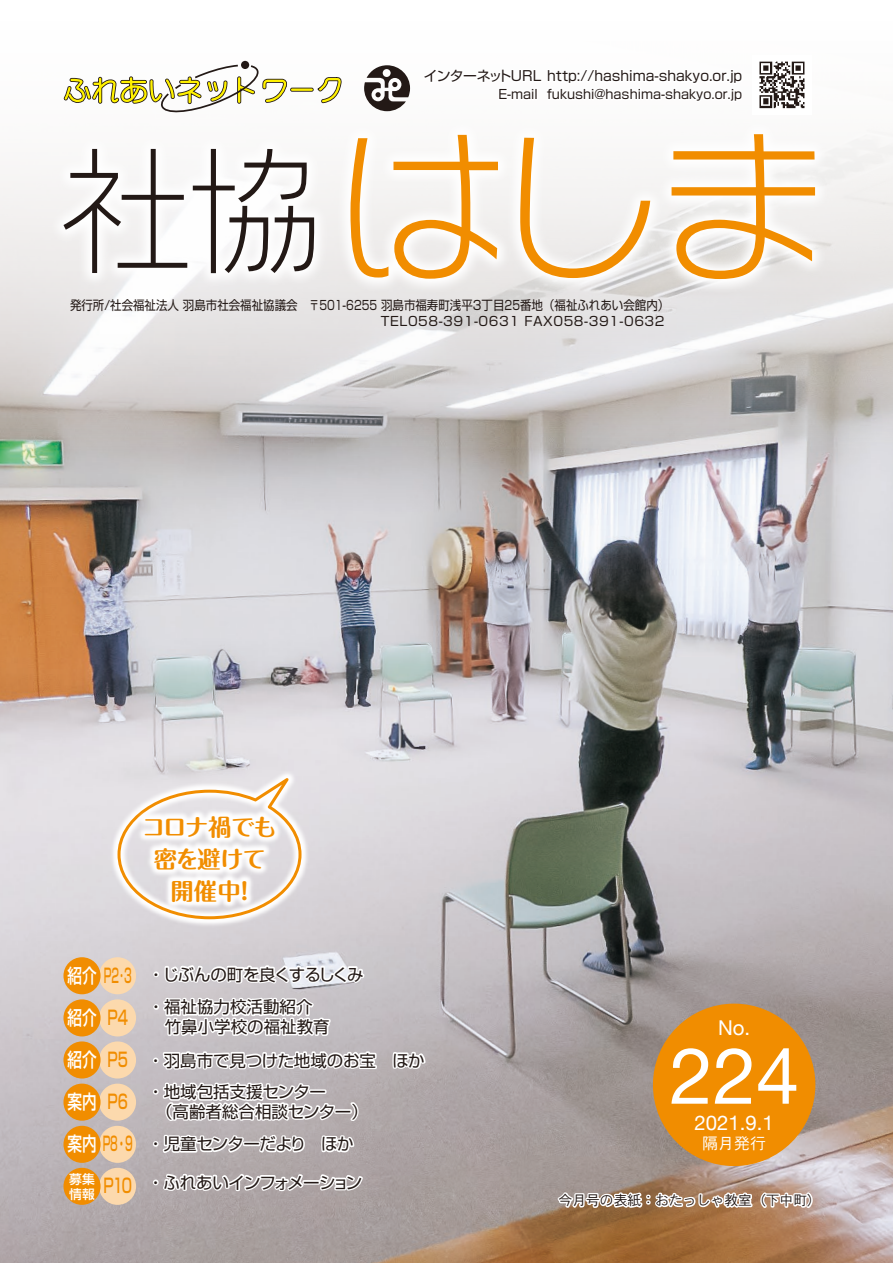
<style>
.page{position:relative;width:893px;height:1263px;background:#fff}
.page>*{position:absolute;margin:0;border:0;box-sizing:border-box;transform-origin:0 0}
.t1{font:78.15px "Helvetica Neue";color:#fff}
.t2{font:700 23.4px "Maru Fo Pro";letter-spacing:-.055em;color:#f18d00}
.t3{font:20.4px "Helvetica Neue";color:#fff}
.t4{font:500 19.5px/42.2px "Shin Go Pro";letter-spacing:-.035em;color:#f18d00;text-align:right;scale:.52 1}
.t5{font:500 19.5px "Shin Go Pro";letter-spacing:-.035em;color:#f18d00;scale:.69 1}
.t6{font:500 19.5px "Shin Go Pro";color:#fff;scale:.75 1}
.t7{font:16.5px/19.8px "Shin Go Pro";letter-spacing:-.01em;color:#231916}
.t8{font:16.5px "Shin Go Pro";letter-spacing:-.07em;color:#231916}
.t9{font:16.5px "Shin Go Pro";letter-spacing:-.035em;color:#231916}
.t10{font:15.9px "DFPHS Gothic CID W3";color:#fff}
.t11{font:13.8px "Shin Go Pro";color:#231916}
.t12{font:13.8px "DFPHS Gothic CID W3";color:#231916}
.t13{font:12.75px/15.9px "Shin Go Pro";color:#231916;scale:.9 1}
.t14{font:12.75px "Shin Go Pro";color:#231916}
.t15{font:500 12.75px "Shin Go Pro";color:#fff}
.s1{color:#fff}
</style>
<div class="page">
<img style="left:0;top:453px;width:893px;height:810px">
<svg style="left:0;top:132px;width:893px;height:321px;background:#d5d3d2"></svg>
<img style="left:45px;top:132px;width:789px;height:166px">
<img style="left:57px;top:132px;width:764px;height:153px">
<svg style="left:62px;top:60px;width:753px;height:219px"></svg>
<div style="left:653px;top:1003px;width:162px;height:163px;background:#f18d00;border-radius:50%"></div>
<img style="left:752px;top:60px;width:59px;height:54px">
<div style="left:99px;top:957px;width:37px;height:37px;background:#fcd9ad;border-radius:50%"></div>
<div style="left:63px;top:957px;width:38px;height:37px;background:#f18d00;border-radius:50%"></div>
<div style="left:99px;top:999px;width:37px;height:37px;background:#fcd9ad;border-radius:50%"></div>
<div style="left:63px;top:999px;width:38px;height:37px;background:#f18d00;border-radius:50%"></div>
<div style="left:99px;top:1041px;width:37px;height:37px;background:#fcd9ad;border-radius:50%"></div>
<div style="left:63px;top:1041px;width:38px;height:37px;background:#f18d00;border-radius:50%"></div>
<div style="left:99px;top:1126px;width:37px;height:37px;background:#fcd9ad;border-radius:50%"></div>
<div style="left:63px;top:1126px;width:38px;height:37px;background:#f18d00;border-radius:50%"></div>
<div style="left:99px;top:1168px;width:37px;height:37px;background:#fcd9ad;border-radius:50%"></div>
<div style="left:63px;top:1168px;width:38px;height:37px;background:#f18d00;border-radius:50%"></div>
<div style="left:99px;top:1083px;width:37px;height:38px;background:#fcd9ad;border-radius:50%"></div>
<div style="left:63px;top:1083px;width:38px;height:38px;background:#f18d00;border-radius:50%"></div>
<svg style="left:391px;top:1050px;width:36px;height:21px"></svg>
<svg style="left:153px;top:961px;width:225px;height:232px"></svg>
<svg style="left:554px;top:1156px;width:260px;height:61px"></svg>
<img style="left:59px;top:720px;width:301px;height:258px">
<img style="left:87px;top:758px;width:246px;height:202px">
<p class="t11" style="left:424px;top:65px;width:320px">インターネットURL http://hashima-shakyo.or j p.</p>
<p class="t14" style="left:547px;top:84px;width:196px">fukushi@hashima-shakyo.or j p.</p>
<p class="t14" style="left:498px;top:84px;width:41px">E-mail</p>
<p class="t13" style="left:381px;top:295px;width:322px;text-indent:-311px">発行所/社会福祉法人羽島市社会福祉協議会　〒501-6255 羽島市福寿町浅平3丁目25番地（福祉ふれあい会館内(<br>TEL058-391-0631 FAX058-391-0632</p>
<h2 class="t2" style="left:142px;top:808px;width:136px">コロナ禍でも</h2>
<h2 class="t2" style="left:154px;top:840px;width:114px">密を避けて</h2>
<h2 class="t2" style="left:233px;top:872px;width:25px">!</h2>
<h2 class="t2" style="left:171px;top:872px;width:72px">開催中</h2>
<h3 class="t4" style="left:67px;top:952px;width:125px"><span class="s1">紹介</span> 3・2P<br>4P</h3>
<h3 class="t6" style="left:67px;top:1001px;width:40px">紹介</h3>
<h3 class="t6" style="left:67px;top:1043px;width:40px">紹介</h3>
<h3 class="t6" style="left:67px;top:1086px;width:40px">案内</h3>
<h3 class="t5" style="left:108px;top:1043px;width:31px">5P</h3>
<h3 class="t5" style="left:108px;top:1086px;width:31px">6P</h3>
<h3 class="t4" style="left:67px;top:1120px;width:127px"><span class="s1">案内</span> 9・8P</h3>
<p class="t15" style="left:69px;top:1169px;width:27px">募集</p>
<h3 class="t5" style="left:104px;top:1170px;width:43px">P10</h3>
<p class="t15" style="left:69px;top:1184px;width:27px">情報</p>
<p class="t7" style="left:148px;top:956px;width:217px;line-height:32.7px">・じぶんの町を良くするしくみ・福祉協力校活動紹介</p>
<p class="t7" style="left:148px;top:1015px;width:183px">　竹鼻小学校の福祉教育</p>
<p class="t7" style="left:147px;top:1048px;width:279px">・羽島市で見つけた地域のお宝　ほか</p>
<p class="t7" style="left:147px;top:1080px;width:222px">・地域包括支援センター<br>　（高齢者総合相談センター(</p>
<p class="t9" style="left:147px;top:1130px;width:208px">・児童センターだより　ほか</p>
<p class="t8" style="left:147px;top:1169px;width:216px">・ふれあいインフォメーション</p>
<h3 class="t3" style="left:718px;top:1013px;width:34px">No.</h3>
<h1 class="t1" style="left:670px;top:1019px;width:131px">224</h1>
<h3 class="t3" style="left:694px;top:1108px;width:81px">2021.9.1</h3>
<p class="t10" style="left:702px;top:1135px;width:65px">隔月発行</p>
<p class="t12" style="left:558px;top:1193px;width:264px">今月号の表紙：おたっしゃ教室（下中町(</p>
</div>
